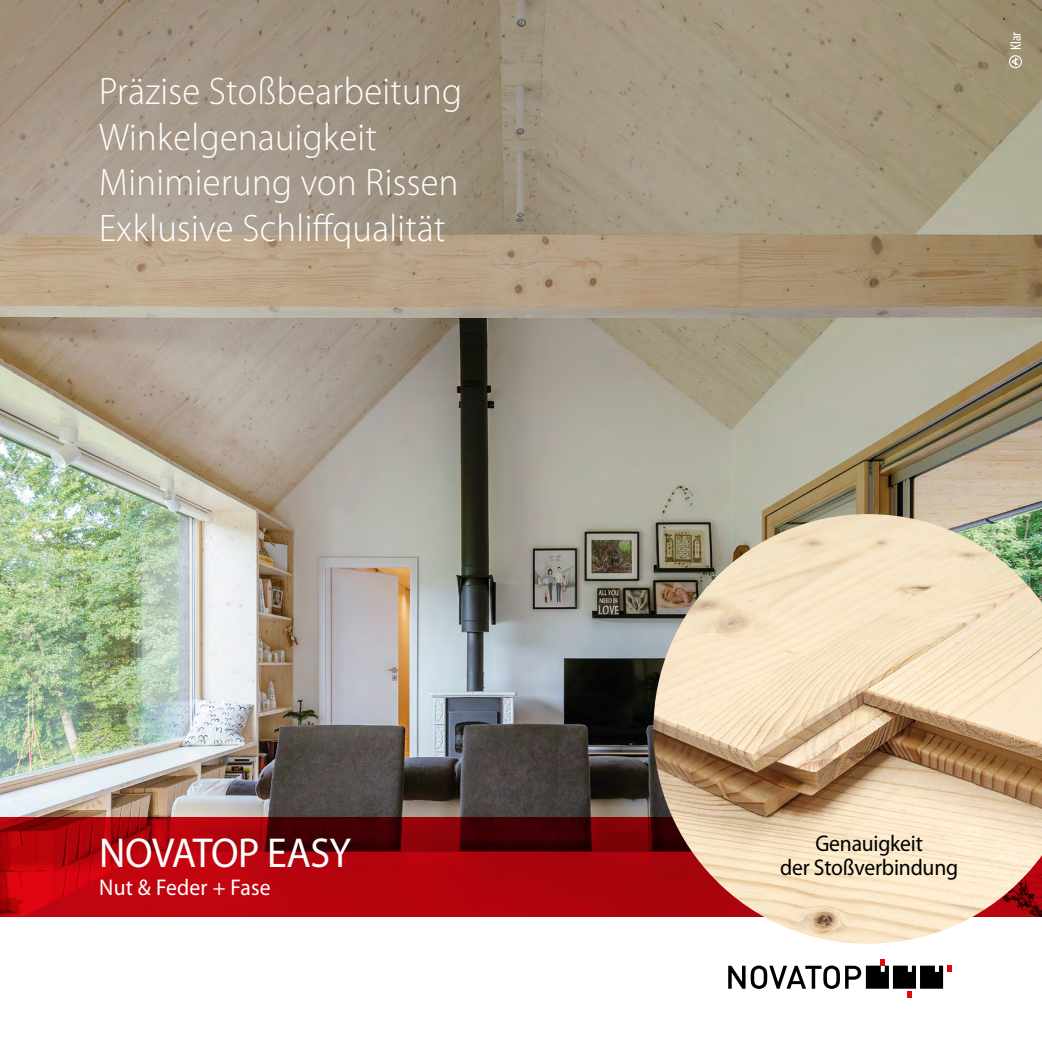
<style>
.page{position:relative;width:1042px;height:1042px;background:#fff}
.page>*{position:absolute;margin:0;border:0;box-sizing:border-box;transform-origin:0 0}
.t1{font:42px "Myriad Pro";letter-spacing:-.01em;color:#fff;scale:.95 1}
.t2{font:300 38.5px/45.5px "Myriad Pro";letter-spacing:.01em;color:#fff;scale:.95 1}
.t3{font:22.75px/24.5px "Myriad Pro";letter-spacing:-.01em;color:#000;text-align:center;scale:.95 1}
.t4{font:22.75px "Myriad Pro";letter-spacing:.01em;color:#fff;scale:.95 1}
.t5{font:condensed 15.05px "Myriad Pro";color:#fff}
</style>
<div class="page">
<img style="left:0;top:0;width:1042px;height:818px">
<svg style="left:0;top:818px;width:653px;height:99px;background:#a1030b"></svg>
<svg style="left:728px;top:959px;width:223px;height:38px"></svg>
<div style="left:1009px;top:55px;width:13px;height:13px;border:1px solid #fff;border-radius:50%"></div>
<svg style="left:1011px;top:57px;width:7px;height:9px"></svg>
<img style="left:653px;top:514px;width:389px;height:429px">
<p class="t2" style="left:99px;top:69px;width:383px">Präzise Stoßbearbeitung<br>Winkelgenauigkeit<br>Minimierung von Rissen<br>Exklusive Schliffqualität</p>
<p class="t1" style="left:99px;top:830px;width:267px">NOVATOP EASY</p>
<p class="t4" style="left:99px;top:875px;width:182px">Nut &amp; Feder + Fase</p>
<p class="t5" style="left:1007px;top:50px;width:20px;rotate:-90deg">Klar</p>
<p class="t3" style="left:780px;top:831px;width:189px">Genauigkeit<br>der Stoßverbindung</p>
</div>
